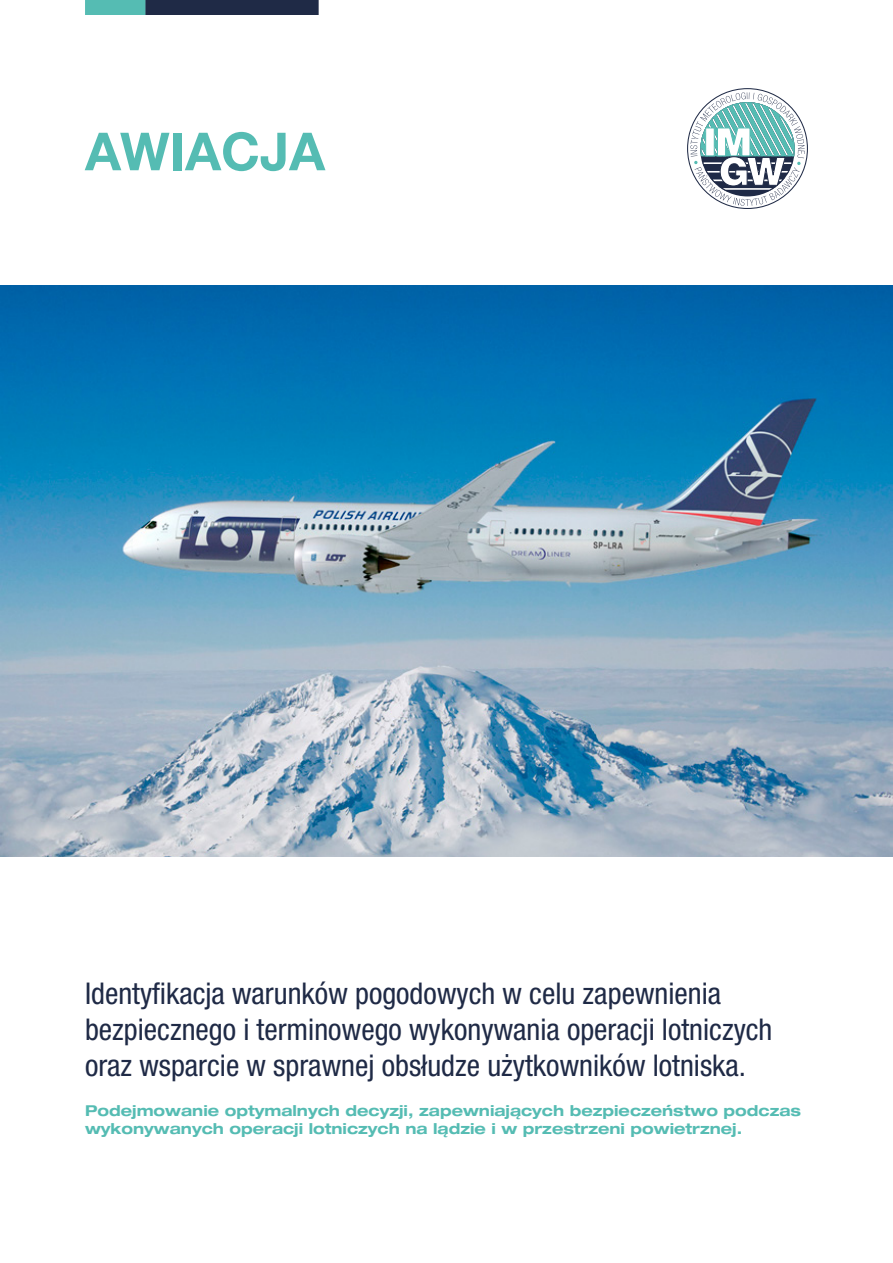
<style>
.page{position:relative;width:893px;height:1263px;background:#fff}
.page>*{position:absolute;margin:0;border:0;box-sizing:border-box;transform-origin:0 0}
.t1{font:700 52.5px "Helvetica Neue LT Pro";color:#55bcb3}
.t2{font:condensed 30px/36px "Helvetica Neue LT Pro";color:#1f2a46}
.t3{font:700 expanded 15px/18px "Helvetica Neue LT Pro";color:#55bcb3}
</style>
<div class="page">
<img style="left:0;top:286px;width:893px;height:570px">
<svg style="left:690px;top:92px;width:115px;height:114px"></svg>
<div style="left:145px;top:0;width:174px;height:15px;background:#1f2a46"></div>
<div style="left:85px;top:0;width:60px;height:15px;background:#55bcb3"></div>
<p class="t1" style="left:85px;top:118px;width:242px">AWIACJA</p>
<p class="t2" style="left:85px;top:975px;width:689px">Identyfikacja warunków pogodowych w celu zapewnienia bezpiecznego i terminowego wykonywania operacji lotniczych oraz wsparcie w sprawnej obsłudze użytkowników lotniska.</p>
<p class="t3" style="left:85px;top:1101px;width:718px">Podejmowanie optymalnych decyzji, zapewniających bezpieczeństwo podczas wykonywanych operacji lotniczych na lądzie i w przestrzeni powietrznej.</p>
</div>
